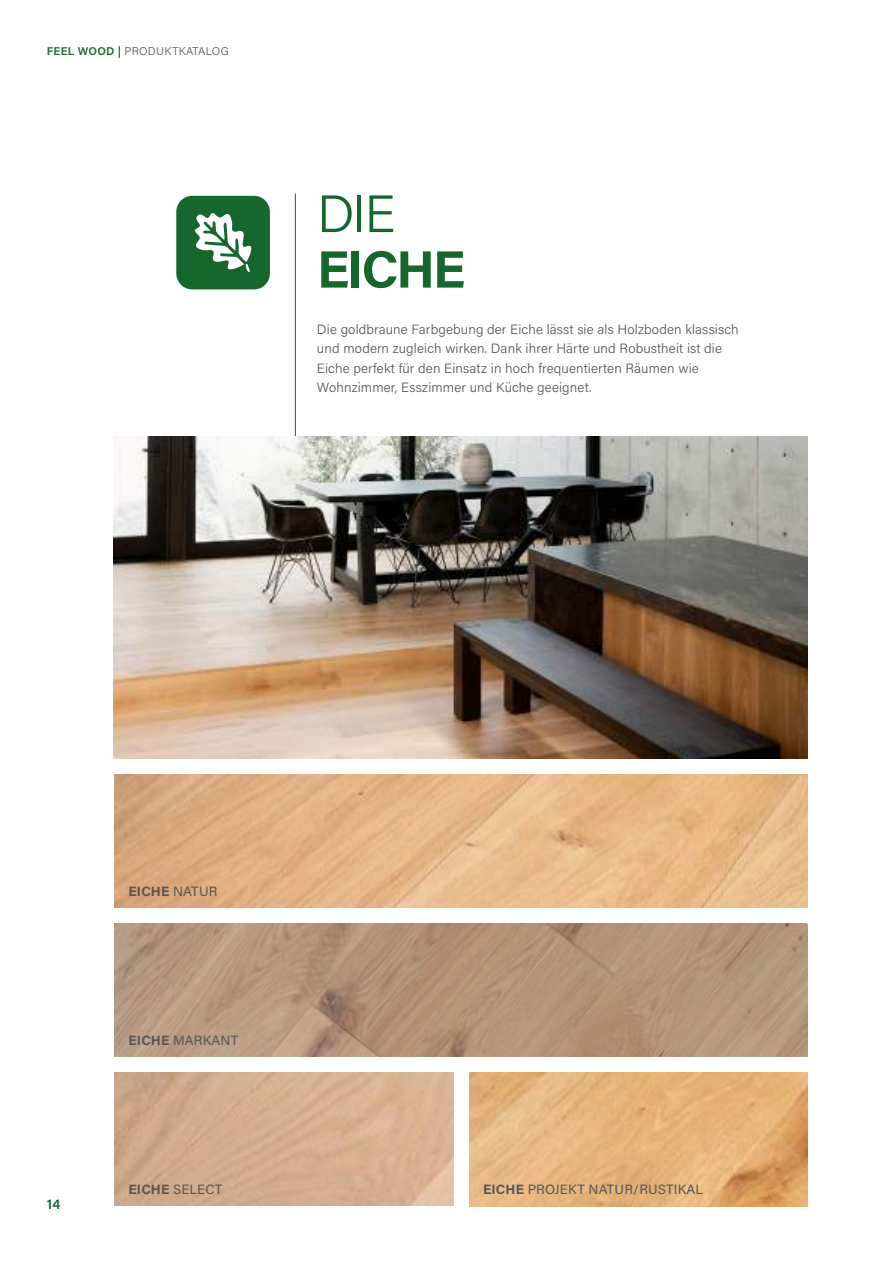
<style>
.page{position:relative;width:893px;height:1263px;background:#fff}
.page>*{position:absolute;margin:0;border:0;box-sizing:border-box;transform-origin:0 0}
.t1{font:700 52.5px "Acumin Pro";letter-spacing:-.04em;color:#16672e}
.t2{font:300 52.5px "Acumin Pro";color:#16672e}
.t3{font:600 14.25px "Acumin Pro";color:#16672e}
.t4{font:300 13.5px/19.5px "Acumin Pro";letter-spacing:.01em;color:#575656}
.t5{font:13.5px "Acumin Pro";letter-spacing:.01em;color:#575656}
.t6{font:700 13.5px "Acumin Pro";letter-spacing:.01em;color:#575656}
.t7{font:300 11.25px "Acumin Pro";letter-spacing:.025em;color:#575656}
.s1{font-weight:600;color:#16672e}
.s2{font-weight:400}
.s3{font-weight:700}
</style>
<div class="page">
<hr style="left:295px;top:193px;width:1px;height:328px;background:#16672e">
<div style="left:176px;top:196px;width:94px;height:93px;background:#16672e;border-radius:16px"></div>
<svg style="left:195px;top:213px;width:57px;height:59px"></svg>
<img style="left:115px;top:923px;width:693px;height:134px">
<img style="left:115px;top:774px;width:693px;height:133px">
<img style="left:114px;top:437px;width:694px;height:321px">
<img style="left:469px;top:1073px;width:339px;height:133px">
<p class="t7" style="left:47px;top:43px;width:183px"><span class="s1">FEEL WOOD |</span> PRODUKTKATALOG</p>
<h1 class="t2" style="left:317px;top:178px;width:80px">DIE</h1>
<h1 class="t1" style="left:317px;top:232px;width:150px">EICHE</h1>
<p class="t4" style="left:317px;top:319px;width:423px">Die goldbraune Farbgebung der Eiche lässt sie als Holzboden klassisch und modern zugleich wirken. Dank ihrer Härte und Robustheit ist die Eiche perfekt für den Einsatz in hoch frequentierten Räumen wie Wohnzimmer, Esszimmer und Küche geeignet.</p>
<p class="t6" style="left:129px;top:882px;width:91px">EICHE <span class="s2">NATUR</span></p>
<p class="t5" style="left:129px;top:1031px;width:111px"><span class="s3">EICHE</span> MARKANT</p>
<p class="t3" style="left:47px;top:1194px;width:15px">14</p>
<p class="t5" style="left:129px;top:1180px;width:95px"><span class="s3">EICHE</span> SELECT</p>
<p class="t5" style="left:483px;top:1180px;width:221px"><span class="s3">EICHE</span> PROJEKT NATUR/RUSTIKAL</p>
</div>
